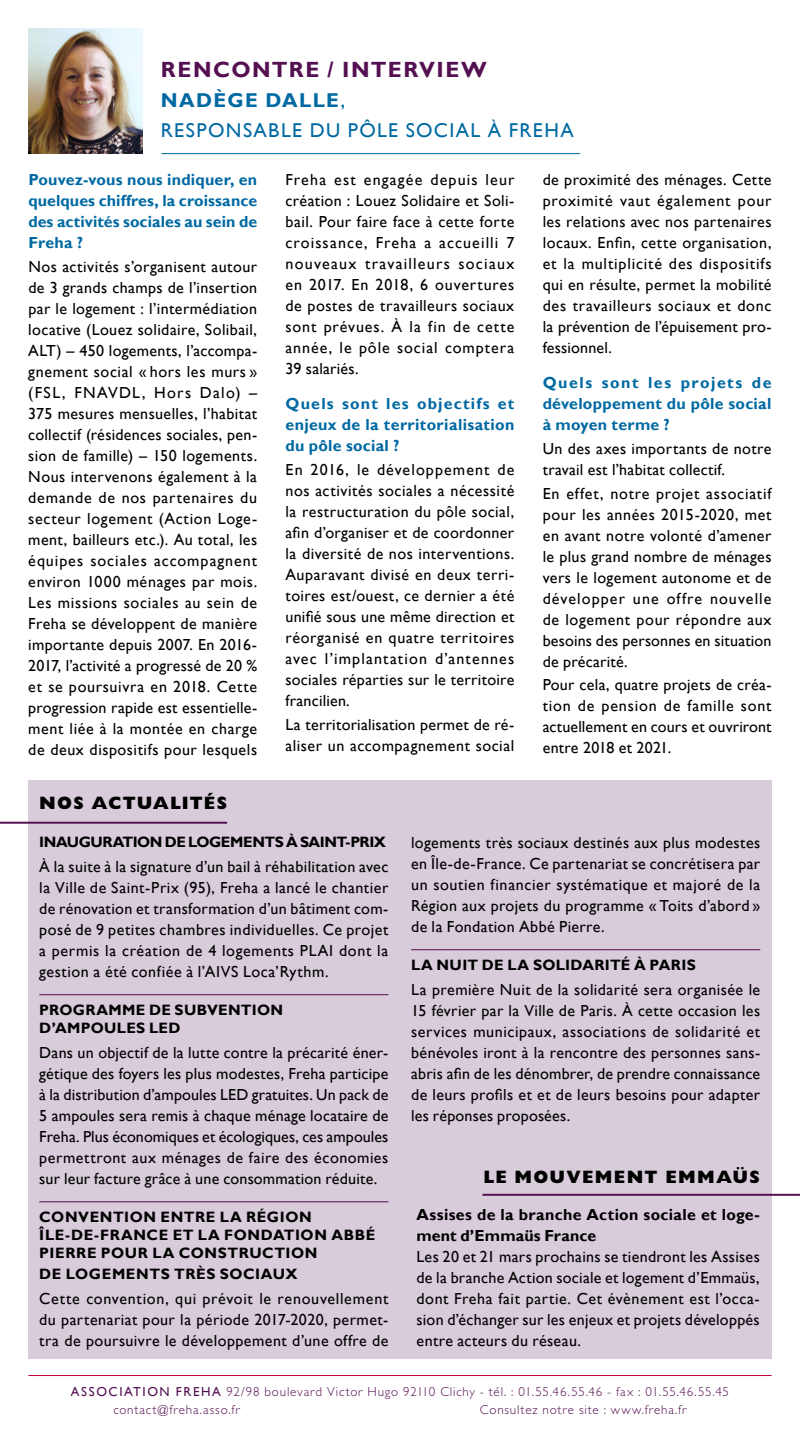
<style>
.page{position:relative;width:800px;height:1446px;background:#fff}
.page>*{position:absolute;margin:0;border:0;box-sizing:border-box;transform-origin:0 0}
.t1{font:700 22px "Gill Sans";letter-spacing:.07em;color:#551052}
.t2{font:20px/30px "Gill Sans";letter-spacing:.07em;color:#0069a2}
.t3{font:800 18px "Gill Sans Std";letter-spacing:.07em;color:#000}
.t4{font:16px/21px "Gill Sans";letter-spacing:.025em;color:#000;text-align:justify}
.t5{font:700 16px/21px "Gill Sans";letter-spacing:.015em;color:#0069a2;text-align:justify}
.t6{font:700 16px/21px "Gill Sans";letter-spacing:.02em;color:#000}
.t7{font:700 15px/18px "Gill Sans";letter-spacing:.03em;color:#000}
.t8{font:700 15px "Gill Sans";letter-spacing:-.03em;color:#000}
.t9{font:300 13px/17.5px "Gill Sans Std";letter-spacing:.065em;color:#551052}
.s1{font-weight:700}
.s2{font-family:"Gill Sans";font-weight:400}
</style>
<div class="page">
<img style="left:28px;top:28px;width:115px;height:125px">
<hr style="left:28px;top:1375px;width:744px;height:1px;background:#ca0037">
<hr style="left:161px;top:153px;width:419px;height:1px;background:#0069a2">
<div style="left:28px;top:780px;width:744px;height:578px;background:#d8cbda"></div>
<hr style="left:39px;top:994px;width:349px;height:1px;background:#551052">
<hr style="left:39px;top:1201px;width:349px;height:1px;background:#551052">
<hr style="left:411px;top:949px;width:349px;height:1px;background:#551052">
<hr style="left:0;top:822px;width:227px;height:2px;background:#551052">
<hr style="left:482px;top:1194px;width:318px;height:2px;background:#551052">
<h1 class="t1" style="left:161px;top:57px;width:327px">RENCONTRE / INTERVIEW</h1>
<p class="t2" style="left:161px;top:86px;width:414px"><span class="s1">NADÈGE DALLE</span>,<br>RESPONSABLE DU PÔLE SOCIAL À FREHA</p>
<p class="t5" style="left:28px;top:170px;width:230px">Pouvez-vous nous indiquer, en quelques chiffres, la croissance des activités sociales au sein de Freha ?</p>
<p class="t4" style="left:28px;top:256px;width:230px">Nos activités s’organisent autour de 3 grands champs de l’insertion par le logement : l’intermédiation locative (Louez solidaire, Solibail, ALT) – 450 logements, l’accompa&shy;gnement social « hors les murs » (FSL, FNAVDL, Hors Dalo) – 375 mesures mensuelles, l’habitat collectif (résidences sociales, pen&shy;sion de famille) – 150 logements.<br>Nous intervenons également à la demande de nos partenaires du secteur logement (Action Loge&shy;ment, bailleurs etc.). Au total, les équipes sociales accompagnent environ 1000 ménages par mois.<br>Les missions sociales au sein de Freha se développent de manière importante depuis 2007. En 2016- 2017, l’activité a progressé de 20 % et se poursuivra en 2018. Cette progression rapide est essentielle&shy;ment liée à la montée en charge de deux dispositifs pour lesquels</p>
<p class="t3" style="left:39px;top:792px;width:189px">NOS ACTUALITÉS</p>
<p class="t4" style="left:285px;top:169px;width:230px">Freha est engagée depuis leur création : Louez Solidaire et Soli&shy;bail. Pour faire face à cette forte croissance, Freha a accueilli 7 nouveaux travailleurs sociaux en 2017. En 2018, 6 ouvertures de postes de travailleurs sociaux sont prévues. À la fin de cette année, le pôle social comptera 39 salariés.</p>
<p class="t5" style="left:285px;top:394px;width:230px">Quels sont les objectifs et enjeux de la territorialisation du pôle social ?</p>
<p class="t4" style="left:285px;top:459px;width:230px">En 2016, le développement de nos activités sociales a nécessité la restructuration du pôle social, afin d’organiser et de coordonner la diversité de nos interventions.<br>Auparavant divisé en deux terri&shy;toires est/ouest, ce dernier a été unifié sous une même direction et réorganisé en quatre territoires avec l’implantation d’antennes sociales réparties sur le territoire francilien.</p>
<p class="t4" style="left:285px;top:714px;width:230px">La territorialisation permet de ré&shy;aliser un accompagnement social</p>
<p class="t4" style="left:543px;top:169px;width:230px">de proximité des ménages. Cette proximité vaut également pour les relations avec nos partenaires locaux. Enfin, cette organisation, et la multiplicité des dispositifs qui en résulte, permet la mobilité des travailleurs sociaux et donc la prévention de l’épuisement pro&shy;fessionnel.</p>
<p class="t5" style="left:543px;top:372px;width:230px">Quels sont les projets de développement du pôle social à moyen terme ?</p>
<p class="t4" style="left:543px;top:438px;width:230px">Un des axes importants de notre travail est l’habitat collectif.</p>
<p class="t4" style="left:543px;top:483px;width:230px">En effet, notre projet associatif pour les années 2015-2020, met en avant notre volonté d’amener le plus grand nombre de ménages vers le logement autonome et de développer une offre nouvelle de logement pour répondre aux besoins des personnes en situation de précarité.</p>
<p class="t4" style="left:543px;top:675px;width:230px">Pour cela, quatre projets de créa&shy;tion de pension de famille sont actuellement en cours et ouvriront entre 2018 et 2021.</p>
<p class="t8" style="left:39px;top:833px;width:348px">INAUGURATION DE LOGEMENTS À SAINT-PRIX</p>
<p class="t4" style="left:39px;top:856px;width:351px">À la suite à la signature d’un bail à réhabilitation avec la Ville de Saint-Prix (95), Freha a lancé le chantier de rénovation et transformation d’un bâtiment com&shy;posé de 9 petites chambres individuelles. Ce projet a permis la création de 4 logements PLAI dont la gestion a été confiée à l’AIVS Loca’Rythm.</p>
<p class="t7" style="left:39px;top:1001px;width:245px">PROGRAMME DE SUBVENTION<br>D’AMPOULES LED</p>
<p class="t4" style="left:39px;top:1042px;width:351px">Dans un objectif de la lutte contre la précarité éner&shy;gétique des foyers les plus modestes, Freha participe à la distribution d’ampoules LED gratuites. Un pack de 5 ampoules sera remis à chaque ménage locataire de Freha. Plus économiques et écologiques, ces ampoules permettront aux ménages de faire des économies sur leur facture grâce à une consommation réduite.</p>
<p class="t7" style="left:39px;top:1208px;width:338px">CONVENTION ENTRE LA RÉGION<br>ÎLE-DE-FRANCE ET LA FONDATION ABBÉ<br>PIERRE POUR LA CONSTRUCTION</p>
<p class="t7" style="left:39px;top:1265px;width:260px">DE LOGEMENTS TRÈS SOCIAUX</p>
<p class="t4" style="left:39px;top:1288px;width:351px">Cette convention, qui prévoit le renouvellement du partenariat pour la période 2017-2020, permet&shy;tra de poursuivre le développement d’une offre de</p>
<p class="t4" style="left:411px;top:832px;width:351px">logements très sociaux destinés aux plus modestes en Île-de-France. Ce partenariat se concrétisera par un soutien financier systématique et majoré de la Région aux projets du programme « Toits d’abord » de la Fondation Abbé Pierre.</p>
<p class="t7" style="left:411px;top:956px;width:286px">LA NUIT DE LA SOLIDARITÉ À PARIS</p>
<p class="t4" style="left:411px;top:979px;width:351px">La première Nuit de la solidarité sera organisée le 15 février par la Ville de Paris. À cette occasion les services municipaux, associations de solidarité et bénévoles iront à la rencontre des personnes sans&shy;abris afin de les dénombrer, de prendre connaissance de leurs profils et et de leurs besoins pour adapter les réponses proposées.</p>
<p class="t3" style="left:484px;top:1166px;width:278px">LE MOUVEMENT EMMAÜS</p>
<p class="t6" style="left:417px;top:1205px;width:345px">Assises de la branche Action sociale et loge&shy;ment d’Emmaüs France</p>
<p class="t4" style="left:417px;top:1247px;width:345px">Les 20 et 21 mars prochains se tiendront les Assises de la branche Action sociale et logement d’Emmaüs, dont Freha fait partie. Cet évènement est l’occa&shy;sion d’échanger sur les enjeux et projets développés entre acteurs du réseau.</p>
<p class="t9" style="left:113px;top:1383px;width:617px;text-indent:-42px"><span class="s2">ASSOCIATION FREHA</span> 92/98 boulevard Victor Hugo 92110 Clichy - tél. : 01.55.46.55.46 - fax : 01.55.46.55.45 contact@freha.asso.fr</p>
<p class="t9" style="left:480px;top:1400px;width:208px">Consultez notre site : www.freha.fr</p>
</div>
